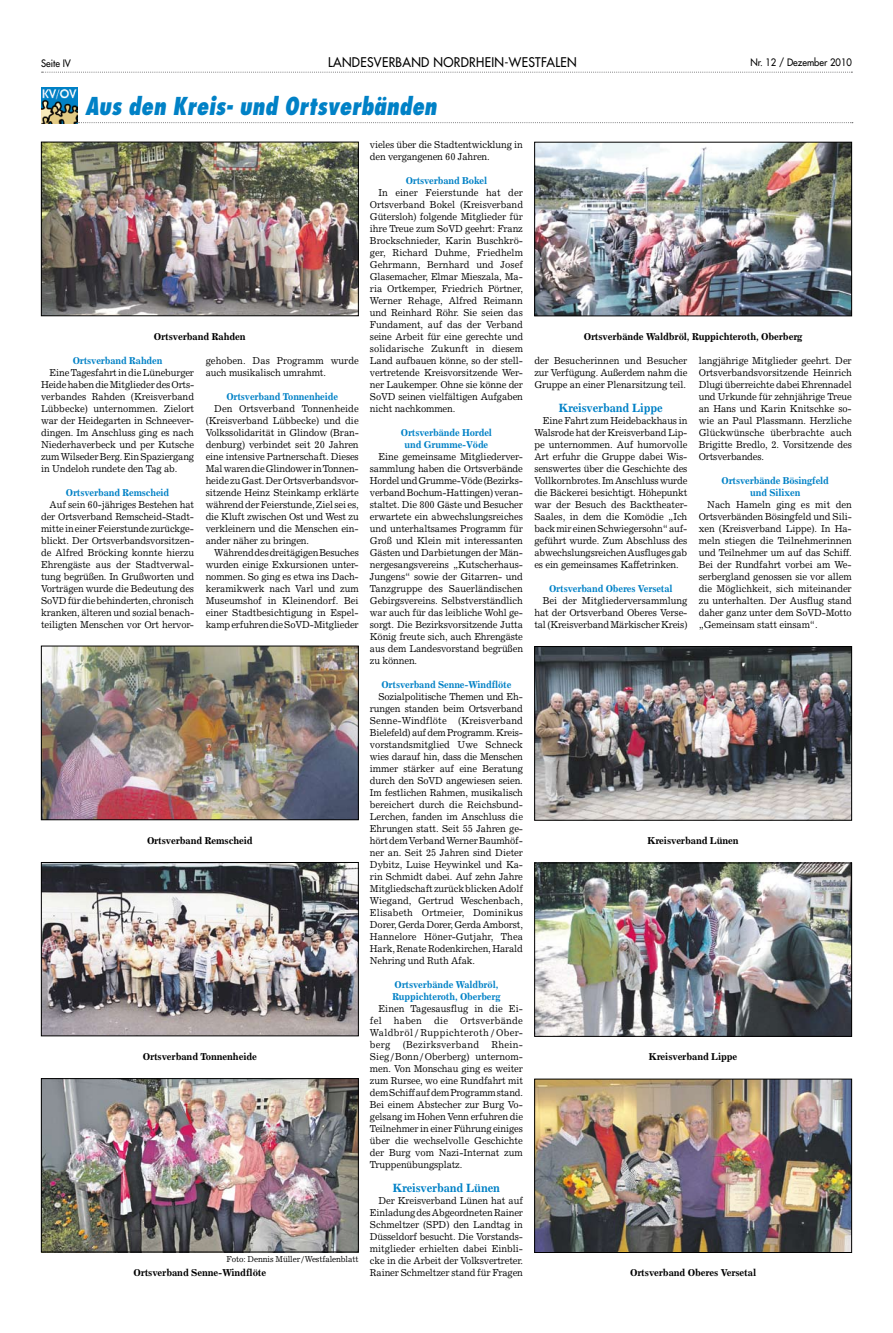
<style>
.page{position:relative;width:893px;height:1333px;background:#fff}
.page>*{position:absolute;margin:0;border:0;box-sizing:border-box;transform-origin:0 0}
.t1{font:italic 800 condensed 24px "Futura";color:#0081c6;scale:.93 1}
.t2{font:13px "Futura";letter-spacing:.025em;color:#000;scale:.94 1}
.t3{font:700 12px "Excelsior";letter-spacing:-.015em;color:#0081c6;scale:.94 1}
.t4{font:10px/12px "Excelsior";letter-spacing:-.015em;color:#000;text-align:justify;scale:.94 1}
.t5{font:700 10px/12px "Excelsior";letter-spacing:-.015em;color:#0081c6;text-align:center;scale:.94 1}
.t6{font:700 10px "Excelsior";letter-spacing:-.015em;color:#000;scale:.96 1}
.t7{font:10px "Futura";color:#000;scale:.94 1}
.t8{font:8.5px "Excelsior";letter-spacing:-.015em;color:#000;scale:.94 1}
</style>
<div class="page">
<img style="left:42px;top:88px;width:35px;height:35px">
<svg style="left:77px;top:122px;width:776px;height:1px"></svg>
<img style="left:43px;top:864px;width:314px;height:170px">
<div style="left:41px;top:862px;width:318px;height:174px;border:1px solid #000"></div>
<img style="left:536px;top:864px;width:314px;height:170px">
<div style="left:534px;top:862px;width:318px;height:174px;border:1px solid #000"></div>
<img style="left:43px;top:647px;width:314px;height:171px">
<div style="left:41px;top:645px;width:318px;height:175px;border:1px solid #000"></div>
<img style="left:536px;top:648px;width:314px;height:170px">
<div style="left:534px;top:646px;width:318px;height:174px;border:1px solid #000"></div>
<img style="left:536px;top:144px;width:314px;height:170px">
<div style="left:534px;top:142px;width:318px;height:174px;border:1px solid #000"></div>
<img style="left:43px;top:144px;width:314px;height:170px">
<div style="left:41px;top:142px;width:318px;height:174px;border:1px solid #000"></div>
<img style="left:43px;top:1080px;width:314px;height:170px">
<div style="left:41px;top:1078px;width:318px;height:174px;border:1px solid #000"></div>
<img style="left:536px;top:1080px;width:314px;height:170px">
<div style="left:534px;top:1078px;width:318px;height:174px;border:1px solid #000"></div>
<svg style="left:42px;top:72px;width:810px;height:1px"></svg>
<p class="t7" style="left:41px;top:56px;width:33px">Seite IV</p>
<h2 class="t2" style="left:328px;top:53px;width:266px">LANDESVERBAND NORDRHEIN-WESTFALEN</h2>
<p class="t7" style="left:750px;top:56px;width:109px">Nr. 12 / Dezember 2010</p>
<h1 class="t1" style="left:85px;top:90px;width:380px">Aus den Kreis- und Ortsverbänden</h1>
<p class="t4" style="left:370px;top:138px;width:164px">vieles über die Stadtentwicklung in den vergangenen 60 Jahren.</p>
<p class="t5" style="left:406px;top:174px;width:88px">Ortsverband Bokel</p>
<p class="t4" style="left:370px;top:186px;width:164px;text-indent:9px">In einer Feierstunde hat der Ortsverband Bokel (Kreisverband Gütersloh) folgende Mitglieder für ihre Treue zum SoVD geehrt: Franz Brockschnieder, Karin Buschkrö&shy;ger, Richard Duhme, Friedhelm Gehrmann, Bernhard und Josef Glasemacher, Elmar Mieszala, Ma&shy;ria Ortkemper, Friedrich Pörtner, Werner Rehage, Alfred Reimann und Reinhard Röhr. Sie seien das Fundament, auf das der Verband seine Arbeit für eine gerechte und solidarische Zukunft in diesem Land aufbauen könne, so der stell&shy;vertretende Kreisvorsitzende Wer&shy;ner Laukemper. Ohne sie könne der SoVD seinen vielfältigen Aufgaben nicht nachkommen.</p>
<p class="t5" style="left:401px;top:426px;width:98px">Ortsverbände Hordel und Grumme-Vöde</p>
<p class="t4" style="left:370px;top:450px;width:164px;text-indent:9px">Eine gemeinsame Mitgliederver&shy;sammlung haben die Ortsverbände Hordel und Grumme-Vöde (Bezirks&shy;verband Bochum-Hattingen) veran&shy;staltet. Die 800 Gäste und Besucher erwartete ein abwechslungsreiches und unterhaltsames Programm für Groß und Klein mit interessanten Gästen und Darbietungen der Män&shy;nergesangsvereins „Kutscherhaus-Jungens“ sowie der Gitarren- und Tanzgruppe des Sauerländischen Gebirgsvereins. Selbstverständlich war auch für das leibliche Wohl ge&shy;sorgt. Die Bezirksvorsitzende Jutta König freute sich, auch Ehrengäste aus dem Landesvorstand begrüßen zu können.</p>
<p class="t5" style="left:381px;top:678px;width:140px">Ortsverband Senne-Windflöte</p>
<p class="t4" style="left:370px;top:690px;width:164px;text-indent:9px">Sozialpolitische Themen und Eh&shy;rungen standen beim Ortsverband Senne-Windflöte (Kreisverband Bielefeld) auf dem Programm. Kreis&shy;vorstandsmitglied Uwe Schneck wies darauf hin, dass die Menschen immer stärker auf eine Beratung durch den SoVD angewiesen seien.<br>Im festlichen Rahmen, musikalisch bereichert durch die Reichsbund-Lerchen, fanden im Anschluss die Ehrungen statt. Seit 55 Jahren ge&shy;hört dem Verband Werner Baumhöf&shy;ner an. Seit 25 Jahren sind Dieter Dybitz, Luise Heywinkel und Ka&shy;rin Schmidt dabei. Auf zehn Jahre Mitgliedschaft zurück blicken Adolf Wiegand, Gertrud Weschenbach, Elisabeth Ortmeier, Dominikus Dorer, Gerda Dorer, Gerda Amborst, Hannelore Höner-Gutjahr, Thea Hark, Renate Rodenkirchen, Harald Nehring und Ruth Afak.</p>
<p class="t5" style="left:392px;top:978px;width:117px;text-align:left">Ortsverbände Waldbröl,<br>Ruppichteroth, Oberberg</p>
<p class="t4" style="left:370px;top:1002px;width:164px;text-indent:9px">Einen Tagesausflug in die Ei&shy;fel haben die Ortsverbände Waldbröl / Ruppichteroth / Ober&shy;berg (Bezirksverband Rhein-Sieg/Bonn/Oberberg) unternom&shy;men. Von Monschau ging es weiter zum Rursee, wo eine Rundfahrt mit dem Schiff auf dem Programm stand.<br>Bei einem Abstecher zur Burg Vo&shy;gelsang im Hohen Venn erfuhren die Teilnehmer in einer Führung einiges über die wechselvolle Geschichte der Burg vom Nazi-Internat zum Truppenübungsplatz.</p>
<p class="t3" style="left:393px;top:1180px;width:116px">Kreisverband Lünen</p>
<p class="t4" style="left:370px;top:1194px;width:164px;text-indent:9px">Der Kreisverband Lünen hat auf Einladung des Abgeordneten Rainer Schmeltzer (SPD) den Landtag in Düsseldorf besucht. Die Vorstands&shy;mitglieder erhielten dabei Einbli&shy;cke in die Arbeit der Volksvertreter.<br>Rainer Schmeltzer stand für Fragen</p>
<p class="t6" style="left:154px;top:330px;width:97px">Ortsverband Rahden</p>
<p class="t6" style="left:584px;top:330px;width:230px">Ortsverbände Waldbröl, Ruppichteroth, Oberberg</p>
<p class="t5" style="left:73px;top:354px;width:97px">Ortsverband Rahden</p>
<p class="t4" style="left:41px;top:366px;width:164px;text-indent:9px">Eine Tagesfahrt in die Lüneburger Heide haben die Mitglieder des Orts&shy;verbandes Rahden (Kreisverband Lübbecke) unternommen. Zielort war der Heidegarten in Schneever&shy;dingen. Im Anschluss ging es nach Niederhaverbeck und per Kutsche zum Wilseder Berg. Ein Spaziergang in Undeloh rundete den Tag ab.</p>
<p class="t5" style="left:66px;top:486px;width:112px">Ortsverband Remscheid</p>
<p class="t4" style="left:41px;top:498px;width:164px;text-indent:9px">Auf sein 60-jähriges Bestehen hat der Ortsverband Remscheid-Stadt&shy;mitte in einer Feierstunde zurückge&shy;blickt. Der Ortsverbandsvorsitzen&shy;de Alfred Bröcking konnte hierzu Ehrengäste aus der Stadtverwal&shy;tung begrüßen. In Grußworten und Vorträgen wurde die Bedeutung des SoVD für die behinderten, chronisch kranken, älteren und sozial benach&shy;teiligten Menschen vor Ort hervor-</p>
<p class="t4" style="left:534px;top:354px;width:164px">der Besucherinnen und Besucher zur Verfügung. Außerdem nahm die Gruppe an einer Plenarsitzung teil.</p>
<p class="t3" style="left:559px;top:400px;width:112px">Kreisverband Lippe</p>
<p class="t4" style="left:534px;top:414px;width:164px;text-indent:9px">Eine Fahrt zum Heidebackhaus in Walsrode hat der Kreisverband Lip&shy;pe unternommen. Auf humorvolle Art erfuhr die Gruppe dabei Wis&shy;senswertes über die Geschichte des Vollkornbrotes. Im Anschluss wurde die Bäckerei besichtigt. Höhepunkt war der Besuch des Backtheater-Saales, in dem die Komödie „Ich back mir einen Schwiegersohn“ auf&shy;geführt wurde. Zum Abschluss des abwechslungsreichen Ausfluges gab es ein gemeinsames Kaffetrinken.</p>
<p class="t5" style="left:549px;top:582px;width:133px">Ortsverband Oberes Versetal</p>
<p class="t4" style="left:534px;top:594px;width:164px;text-indent:9px">Bei der Mitgliederversammlung hat der Ortsverband Oberes Verse&shy;tal (Kreisverband Märkischer Kreis)</p>
<p class="t4" style="left:699px;top:354px;width:164px">langjährige Mitglieder geehrt. Der Ortsverbandsvorsitzende Heinrich Dlugi überreichte dabei Ehrennadel und Urkunde für zehnjährige Treue an Hans und Karin Knitschke so&shy;wie an Paul Plassmann. Herzliche Glückwünsche überbrachte auch Brigitte Bredlo, 2. Vorsitzende des Ortsverbandes.</p>
<p class="t5" style="left:722px;top:474px;width:116px">Ortsverbände Bösingfeld und Silixen</p>
<p class="t4" style="left:699px;top:498px;width:164px;text-indent:9px">Nach Hameln ging es mit den Ortsverbänden Bösingfeld und Sili&shy;xen (Kreisverband Lippe). In Ha&shy;meln stiegen die Teilnehmerinnen und Teilnehmer um auf das Schiff.<br>Bei der Rundfahrt vorbei am We&shy;serbergland genossen sie vor allem die Möglichkeit, sich miteinander zu unterhalten. Der Ausflug stand daher ganz unter dem SoVD-Motto „Gemeinsam statt einsam“.</p>
<p class="t4" style="left:206px;top:354px;width:164px">gehoben. Das Programm wurde auch musikalisch umrahmt.</p>
<p class="t5" style="left:226px;top:390px;width:120px">Ortsverband Tonnenheide</p>
<p class="t4" style="left:206px;top:402px;width:164px;text-indent:9px">Den Ortsverband Tonnenheide (Kreisverband Lübbecke) und die Volkssolidarität in Glindow (Bran&shy;denburg) verbindet seit 20 Jahren eine intensive Partnerschaft. Dieses Mal waren die Glindower in Tonnen&shy;heide zu Gast. Der Ortsverbandsvor&shy;sitzende Heinz Steinkamp erklärte während der Feierstunde, Ziel sei es, die Kluft zwischen Ost und West zu verkleinern und die Menschen ein&shy;ander näher zu bringen.</p>
<p class="t4" style="left:206px;top:546px;width:164px;text-indent:9px">Während des dreitägigen Besuches wurden einige Exkursionen unter&shy;nommen. So ging es etwa ins Dach&shy;keramikwerk nach Varl und zum Museumshof in Kleinendorf. Bei einer Stadtbesichtigung in Espel&shy;kamp erfuhren die SoVD-Mitglieder</p>
<p class="t6" style="left:147px;top:834px;width:112px">Ortsverband Remscheid</p>
<p class="t6" style="left:647px;top:834px;width:97px">Kreisverband Lünen</p>
<p class="t6" style="left:143px;top:1050px;width:120px">Ortsverband Tonnenheide</p>
<p class="t6" style="left:649px;top:1050px;width:94px">Kreisverband Lippe</p>
<p class="t8" style="left:227px;top:1254px;width:142px">Foto: Dennis Müller/Westfalenblatt</p>
<p class="t6" style="left:133px;top:1266px;width:140px">Ortsverband Senne-Windflöte</p>
<p class="t6" style="left:630px;top:1266px;width:133px">Ortsverband Oberes Versetal</p>
</div>
